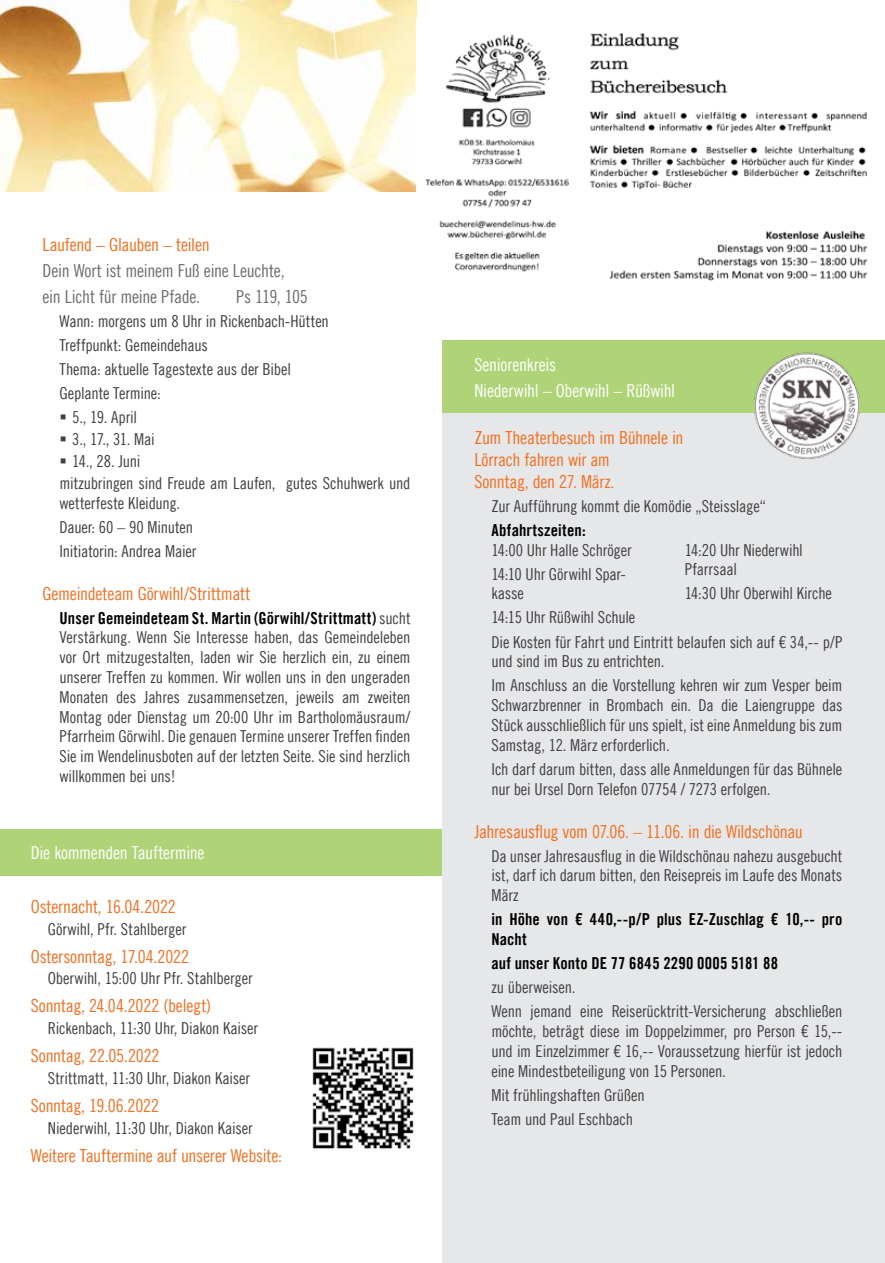
<style>
.page{position:relative;width:885px;height:1263px;background:#fff}
.page>*{position:absolute;margin:0;border:0;box-sizing:border-box;transform-origin:0 0}
.t1{font:18px/21.6px "Trade Gothic LT Com Cn 18";letter-spacing:-.01em;color:#f36f21}
.t2{font:18px/25.8px "Trade Gothic LT Com Cn 18";letter-spacing:-.015em;color:#fff}
.t3{font:18px/25.8px "Trade Gothic LT Com Cn 18";letter-spacing:-.015em;color:#6d6e71}
.t4{font:16.5px/19.8px "Trade Gothic LT Com Cn 18";letter-spacing:-.01em;color:#414042}
.t5{font:16.5px/19.8px "Trade Gothic LT Com Bd Cn 20";letter-spacing:.01em;color:#000}
.s1{font-family:"Trade Gothic LT Com Cn 18";color:#414042}
</style>
<div class="page">
<img style="left:0;top:0;width:416px;height:191px">
<div style="left:0;top:829px;width:454px;height:47px;background:#aed477"></div>
<div style="left:442px;top:344px;width:442px;height:919px;background:#e6e7e8"></div>
<div style="left:442px;top:340px;width:442px;height:72px;background:#aed477"></div>
<img style="left:746px;top:352px;width:121px;height:107px">
<img style="left:312px;top:1047px;width:102px;height:102px">
<img style="left:425px;top:33px;width:442px;height:248px">
<p class="t1" style="left:43px;top:234px;width:169px">Laufend – Glauben – teilen</p>
<p class="t3" style="left:43px;top:257px;width:244px">Dein Wort ist meinem Fuß eine Leuchte, ein Licht für meine Pfade.</p>
<p class="t3" style="left:236px;top:283px;width:73px">Ps 119, 105</p>
<p class="t4" style="left:60px;top:311px;width:271px">Wann: morgens um 8 Uhr in Rickenbach-Hütten</p>
<p class="t4" style="left:60px;top:335px;width:150px">Treffpunkt: Gemeindehaus</p>
<p class="t4" style="left:60px;top:359px;width:233px">Thema: aktuelle Tagestexte aus der Bibel</p>
<p class="t4" style="left:60px;top:383px;width:103px">Geplante Termine:</p>
<p class="t4" style="left:72px;top:407px;width:66px">5., 19. April</p>
<p class="t4" style="left:72px;top:429px;width:84px">3., 17., 31. Mai</p>
<p class="t4" style="left:72px;top:451px;width:70px">14., 28. Juni</p>
<p class="t4" style="left:59px;top:473px;width:352px">mitzubringen sind Freude am Laufen, gutes Schuhwerk und</p>
<p class="t4" style="left:59px;top:490px;width:138px;line-height:24px">wetterfeste Kleidung.<br>Dauer: 60 – 90 Minuten<br>Initiatorin: Andrea Maier</p>
<p class="t1" style="left:43px;top:582px;width:209px">Gemeindeteam Görwihl/Strittmatt</p>
<p class="t5" style="left:60px;top:608px;width:352px">Unser Gemeindeteam St. Martin (Görwihl/Strittmatt) <span class="s1">sucht</span></p>
<p class="t4" style="left:60px;top:627px;width:352px;text-align:justify">Verstärkung. Wenn Sie Interesse haben, das Gemeindeleben vor Ort mitzugestalten, laden wir Sie herzlich ein, zu einem unserer Treffen zu kommen. Wir wollen uns in den ungeraden Monaten des Jahres zusammensetzen, jeweils am zweiten Montag oder Dienstag um 20:00 Uhr im Bartholomäusraum/ Pfarrheim Görwihl. Die genauen Termine unserer Treffen finden Sie im Wendelinusboten auf der letzten Seite. Sie sind herzlich willkommen bei uns!</p>
<p class="t2" style="left:31px;top:839px;width:175px">Die kommenden Tauftermine</p>
<p class="t1" style="left:31px;top:895px;width:146px">Osternacht, 16.04.2022</p>
<p class="t4" style="left:48px;top:918px;width:140px">Görwihl, Pfr. Stahlberger</p>
<p class="t1" style="left:31px;top:945px;width:160px">Ostersonntag, 17.04.2022</p>
<p class="t4" style="left:48px;top:968px;width:206px">Oberwihl, 15:00 Uhr Pfr. Stahlberger</p>
<p class="t1" style="left:31px;top:995px;width:182px">Sonntag, 24.04.2022 (belegt)</p>
<p class="t4" style="left:48px;top:1018px;width:212px">Rickenbach, 11:30 Uhr, Diakon Kaiser</p>
<p class="t1" style="left:31px;top:1045px;width:130px">Sonntag, 22.05.2022</p>
<p class="t4" style="left:48px;top:1068px;width:204px">Strittmatt, 11:30 Uhr, Diakon Kaiser</p>
<p class="t1" style="left:31px;top:1095px;width:130px">Sonntag, 19.06.2022</p>
<p class="t4" style="left:48px;top:1118px;width:206px">Niederwihl, 11:30 Uhr, Diakon Kaiser</p>
<p class="t1" style="left:31px;top:1145px;width:253px">Weitere Tauftermine auf unserer Website:</p>
<p class="t2" style="left:474px;top:352px;width:202px">Seniorenkreis<br>Niederwihl – Oberwihl – Rüßwihl</p>
<p class="t1" style="left:474px;top:427px;width:210px">Zum Theaterbesuch im Bühnele in<br>Lörrach fahren wir am<br>Sonntag, den 27. März.</p>
<p class="t4" style="left:491px;top:496px;width:276px">Zur Aufführung kommt die Komödie „Steisslage“</p>
<p class="t5" style="left:491px;top:520px;width:96px">Abfahrtszeiten:</p>
<p class="t4" style="left:491px;top:537px;width:142px;line-height:24px">14:00 Uhr Halle Schröger<br>14:10 Uhr Görwihl Spar-</p>
<p class="t4" style="left:491px;top:581px;width:145px;line-height:24px">kasse<br>14:15 Uhr Rüßwihl Schule</p>
<p class="t4" style="left:684px;top:540px;width:120px">14:20 Uhr Niederwihl<br>Pfarrsaal</p>
<p class="t4" style="left:684px;top:583px;width:149px">14:30 Uhr Oberwihl Kirche</p>
<p class="t4" style="left:491px;top:632px;width:352px">Die Kosten für Fahrt und Eintritt belaufen sich auf € 34,-- p/P und sind im Bus zu entrichten.</p>
<p class="t4" style="left:491px;top:675px;width:352px;text-align:justify">Im Anschluss an die Vorstellung kehren wir zum Vesper beim Schwarzbrenner in Brombach ein. Da die Laiengruppe das Stück ausschließlich für uns spielt, ist eine Anmeldung bis zum Samstag, 12. März erforderlich.</p>
<p class="t4" style="left:491px;top:759px;width:352px">Ich darf darum bitten, dass alle Anmeldungen für das Bühnele nur bei Ursel Dorn Telefon 07754 / 7273 erfolgen.</p>
<p class="t1" style="left:474px;top:820px;width:330px">Jahresausflug vom 07.06. – 11.06. in die Wildschönau</p>
<p class="t4" style="left:491px;top:846px;width:352px;text-align:justify">Da unser Jahresausflug in die Wildschönau nahezu ausgebucht ist, darf ich darum bitten, den Reisepreis im Laufe des Monats März</p>
<p class="t5" style="left:491px;top:909px;width:352px">in Höhe von € 440,--p/P plus EZ-Zuschlag € 10,-- pro<br>Nacht</p>
<p class="t5" style="left:491px;top:953px;width:288px">auf unser Konto DE 77 6845 2290 0005 5181 88</p>
<p class="t4" style="left:491px;top:975px;width:352px;line-height:24px">zu überweisen.<br>Wenn jemand eine Reiserücktritt-Versicherung abschließen</p>
<p class="t4" style="left:491px;top:1021px;width:352px;text-align:justify">möchte, beträgt diese im Doppelzimmer, pro Person € 15,-- und im Einzelzimmer € 16,-- Voraussetzung hierfür ist jedoch eine Mindestbeteiligung von 15 Personen.</p>
<p class="t4" style="left:491px;top:1082px;width:155px;line-height:24px">Mit frühlingshaften Grüßen<br>Team und Paul Eschbach</p>
</div>
